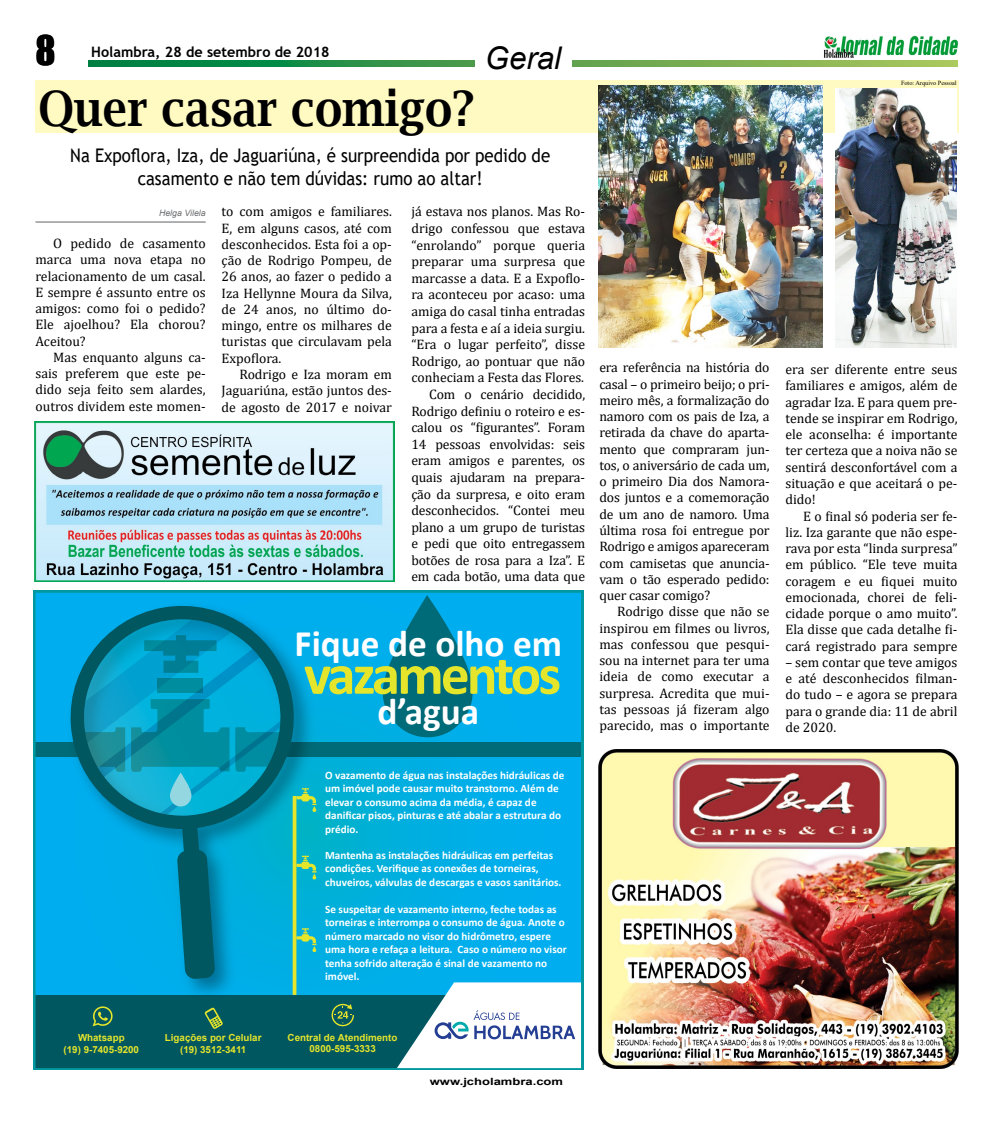
<style>
.page{position:relative;width:993px;height:1124px;background:#fff}
.page>*{position:absolute;margin:0;border:0;box-sizing:border-box;transform-origin:0 0}
.t1{font:700 57.5px "Calibri";letter-spacing:-.05em;color:#e5e52b}
.t2{font:600 48.75px "Lucida Bright";color:#000;scale:.9 1}
.t3{font:700 37.5px/67.5px "Calibri";color:#fff;text-align:center}
.t4{font:37.5px "Impact";color:#000}
.t5{font:italic 31.25px "Arial";color:#000}
.t6{font:18.75px/22.5px "Trebuchet MS";color:#000;text-align:center;scale:.9 1}
.t7{font:700 14.38px "Trebuchet MS";color:#000}
.t8{font:13.75px/16.2px "Cambria";color:#000;text-align:justify}
.t9{font:700 11.25px/13.5px "Calibri";color:#fff}
.t10{font:700 10px "Arial";color:#000;scale:1.3 1}
.t11{font:700 9.75px "Arial";color:#e5e52b}
.t12{font:italic 8.75px "Arial";color:#6d6e71}
.t13{font:6.25px "Times New Roman";color:#000}
</style>
<div class="page">
<svg style="left:89px;top:60px;width:868px;height:7px;background:#4fa04e"></svg>
<img style="left:823px;top:35px;width:135px;height:23px">
<div style="left:474px;top:40px;width:97px;height:35px;background:#fff"></div>
<img style="left:35px;top:422px;width:359px;height:159px">
<hr style="left:35px;top:221px;width:171px;height:2px;background:#808285">
<div style="left:35px;top:80px;width:923px;height:53px;background:#fffac2"></div>
<img style="left:598px;top:749px;width:360px;height:319px">
<img style="left:835px;top:88px;width:121px;height:259px">
<img style="left:598px;top:85px;width:223px;height:262px">
<svg style="left:34px;top:590px;width:549px;height:478px;background:#139fc8"></svg>
<svg style="left:74px;top:619px;width:242px;height:375px;background:#0e9cb9"></svg>
<h3 class="t4" style="left:35px;top:21px;width:22px">8</h3>
<p class="t7" style="left:91px;top:43px;width:240px">Holambra, 28 de setembro de 2018</p>
<h3 class="t5" style="left:484px;top:38px;width:78px">Geral</h3>
<h2 class="t2" style="left:39px;top:80px;width:486px">Quer casar comigo?</h2>
<h3 class="t6" style="left:70px;top:144px;width:534px">Na Expoflora, Iza, de Jaguariúna, é surpreendida por pedido de casamento e não tem dúvidas: rumo ao altar!</h3>
<p class="t12" style="left:159px;top:207px;width:48px">Helga Vilela</p>
<p class="t8" style="left:35px;top:235px;width:172px;text-indent:18px">O pedido de casamento marca uma nova etapa no relacionamento de um casal.<br>E sempre é assunto entre os amigos: como foi o pedido?<br>Ele ajoelhou? Ela chorou?<br>Aceitou?</p>
<p class="t8" style="left:35px;top:349px;width:172px;text-indent:18px">Mas enquanto alguns ca&shy;sais preferem que este pe&shy;dido seja feito sem alardes, outros dividem este momen-</p>
<p class="t8" style="left:221px;top:203px;width:172px">to com amigos e familiares.<br>E, em alguns casos, até com desconhecidos. Esta foi a op&shy;ção de Rodrigo Pompeu, de 26 anos, ao fazer o pedido a Iza Hellynne Moura da Silva, de 24 anos, no último do&shy;mingo, entre os milhares de turistas que circulavam pela Expoflora.</p>
<p class="t8" style="left:221px;top:366px;width:172px;text-indent:18px">Rodrigo e Iza moram em Jaguariúna, estão juntos des&shy;de agosto de 2017 e noivar</p>
<p class="t8" style="left:411px;top:203px;width:175px;line-height:16.6px;text-align:right">já estava nos planos. Mas Ro&shy;drigo confessou que estava “enrolando” porque queria preparar uma surpresa que marcasse a data. E a Expoflo&shy;ra aconteceu por acaso: uma amiga do casal tinha entradas para a festa e aí a ideia surgiu. “Era o lugar perfeito”, disse<br>Rodrigo, ao pontuar que não conheciam a Festa das Flores.<br>Com o cenário decidido,<br>Rodrigo definiu o roteiro e es&shy;calou os “figurantes”. Foram<br>14 pessoas envolvidas: seis eram amigos e parentes, os quais ajudaram na prepara&shy;ção da surpresa, e oito eram desconhecidos. “Contei meu plano a um grupo de turistas e pedi que oito entregassem botões de rosa para a Iza”. E em cada botão, uma data que</p>
<h3 class="t3" style="left:294px;top:609px;width:269px">Fique de olho em d’agua</h3>
<h1 class="t1" style="left:304px;top:633px;width:258px">vazamentos</h1>
<p class="t8" style="left:599px;top:359px;width:172px">era referência na história do casal – o primeiro beijo; o pri&shy;meiro mês, a formalização do namoro com os pais de Iza, a retirada da chave do aparta&shy;mento que compraram jun&shy;tos, o aniversário de cada um, o primeiro Dia dos Namora&shy;dos juntos e a comemoração de um ano de namoro. Uma última rosa foi entregue por Rodrigo e amigos apareceram com camisetas que anuncia&shy;vam o tão esperado pedido: quer casar comigo?</p>
<p class="t8" style="left:599px;top:603px;width:172px;text-indent:18px">Rodrigo disse que não se inspirou em filmes ou livros, mas confessou que pesqui&shy;sou na internet para ter uma ideia de como executar a surpresa. Acredita que mui&shy;tas pessoas já fizeram algo parecido, mas o importante</p>
<p class="t9" style="left:325px;top:767px;width:241px">O vazamento de água nas instalações hidráulicas de um imóvel pode causar muito transtorno. Além de elevar o consumo acima da média, é capaz de danificar pisos, pinturas e até abalar a estrutura do prédio.</p>
<p class="t9" style="left:325px;top:847px;width:238px">Mantenha as instalações hidráulicas em perfeitas condições. Verifique as conexões de torneiras, chuveiros, válvulas de descargas e vasos sanitários.</p>
<p class="t9" style="left:325px;top:901px;width:243px">Se suspeitar de vazamento interno, feche todas as torneiras e interrompa o consumo de água. Anote o número marcado no visor do hidrômetro, espere uma hora e refaça a leitura. Caso o número no visor tenha sofrido alteração é sinal de vazamento no imóvel.</p>
<p class="t13" style="left:900px;top:78px;width:57px">Foto: Arquivo Pessoal</p>
<p class="t8" style="left:785px;top:361px;width:173px">era ser diferente entre seus familiares e amigos, além de agradar Iza. E para quem pre&shy;tende se inspirar em Rodrigo, ele aconselha: é importante ter certeza que a noiva não se sentirá desconfortável com a situação e que aceitará o pe&shy;dido!</p>
<p class="t8" style="left:785px;top:507px;width:173px;text-indent:18px">E o final só poderia ser fe&shy;liz. Iza garante que não espe&shy;rava por esta “linda surpresa” em público. “Ele teve muita coragem e eu fiquei muito emocionada, chorei de feli&shy;cidade porque o amo muito”.<br>Ela disse que cada detalhe fi&shy;cará registrado para sempre</p>
<p class="t8" style="left:785px;top:654px;width:173px">– sem contar que teve amigos e até desconhecidos filman&shy;do tudo – e agora se prepara para o grande dia: 11 de abril de 2020.</p>
<p class="t11" style="left:78px;top:1030px;width:48px">Whatsapp</p>
<p class="t11" style="left:165px;top:1030px;width:98px">Ligações por Celular</p>
<p class="t11" style="left:287px;top:1030px;width:111px">Central de Atendimento</p>
<p class="t11" style="left:64px;top:1042px;width:77px">(19) 9-7405-9200</p>
<p class="t11" style="left:180px;top:1042px;width:68px">(19) 3512-3411</p>
<p class="t11" style="left:309px;top:1041px;width:68px">0800-595-3333</p>
<p class="t10" style="left:429px;top:1074px;width:104px">www.jcholambra.com</p>
</div>
